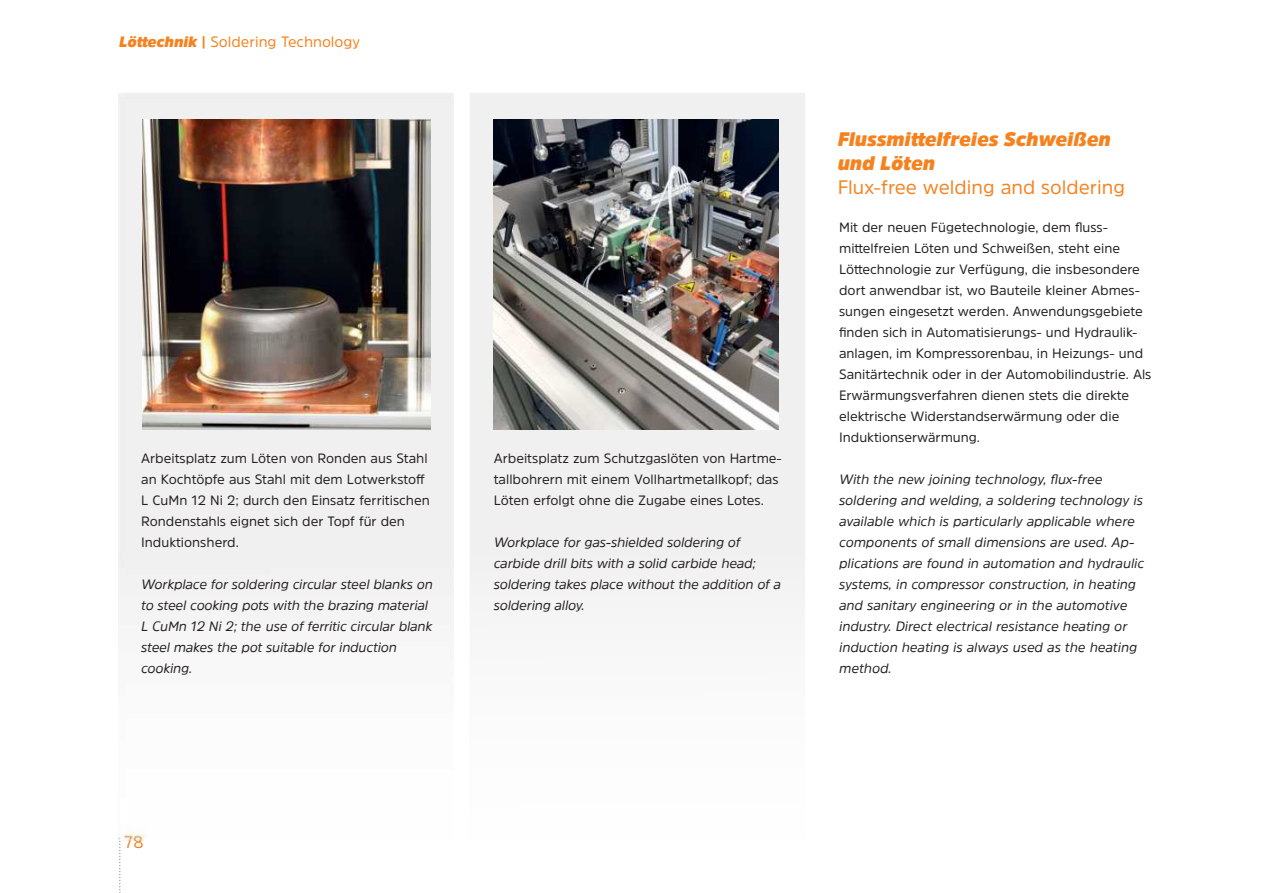
<style>
.page{position:relative;width:1263px;height:893px;background:#fff}
.page>*{position:absolute;margin:0;border:0;box-sizing:border-box;transform-origin:0 0}
.t1{font:italic 900 19.5px/24px "Amsi Pro";color:#f5821f}
.t2{font:19.5px "Amsi Pro";color:#f5821f}
.t3{font:16.5px "Amsi Pro";color:#f5821f}
.t4{font:15px "Amsi Pro";color:#f5821f}
.t5{font:13.5px/21px "Amsi Pro";color:#231f20}
.t6{font:italic 13.5px/21px "Amsi Pro";letter-spacing:-.01em;color:#231f20}
.s1{font-weight:900;font-style:italic}
.s2{font-weight:700}
</style>
<div class="page">
<svg style="left:119px;top:841px;width:2px;height:52px"></svg>
<div style="left:470px;top:93px;width:335px;height:525px;background:#f0f0f0"></div>
<img style="left:119px;top:93px;width:335px;height:748px">
<img style="left:143px;top:119px;width:288px;height:311px">
<img style="left:494px;top:119px;width:285px;height:311px">
<p class="t4" style="left:119px;top:35px;width:242px"><span class="s1">Löמּechnik</span> <span class="s2">|</span> Soldering Technology</p>
<p class="t5" style="left:141px;top:447px;width:290px">Arbeitsplatz zum Löten von Ronden aus Stahl an Kochtöpfe aus Stahl mit dem Lotwerkstoff L CuMn 12 Ni 2; durch den Einsatz ferritischen Rondenstahls eignet sich der Topf für den Induktionsherd.</p>
<p class="t6" style="left:141px;top:575px;width:293px">Workplace for soldering circular steel blanks on to steel cooking pots with the brazing material L CuMn 12 Ni 2; the use of ferritic circular blank steel makes the pot suitable for induction cooking.</p>
<p class="t5" style="left:494px;top:447px;width:290px">Arbeitsplatz zum Schutzgaslöten von Hartme&shy;tallbohrern mit einem Vollhartmetallkopf; das<br>Löten erfolgt ohne die Zugabe eines Lotes.</p>
<p class="t6" style="left:494px;top:533px;width:289px">Workplace for gas-shielded soldering of carbide drill bits with a solid carbide head; soldering takes place without the addition of a soldering alloy.</p>
<h1 class="t1" style="left:838px;top:130px;width:274px">Flussmiמּelfreies Schweißen und Löten</h1>
<h1 class="t2" style="left:838px;top:178px;width:289px">Flux-free welding and soldering</h1>
<p class="t5" style="left:839px;top:216px;width:314px">Mit der neuen Fügetechnologie, dem fluss&shy;miמּelfreien Löten und Schweißen, steht eine Löמּechnologie zur Verfügung, die insbesondere dort anwendbar ist, wo Bauteile kleiner Abmes&shy;sungen eingesetzt werden. Anwendungsgebiete finden sich in Automatisierungs- und Hydraulik&shy;anlagen, im Kompressorenbau, in Heizungs- und Sanitärtechnik oder in der Automobilindustrie. Als Erwärmungsverfahren dienen stets die direkte elektrische Widerstandserwärmung oder die Induktionserwärmung.</p>
<p class="t6" style="left:839px;top:470px;width:307px">With the new joining technology, flux-free soldering and welding, a soldering technology is available which is particularly applicable where components of small dimensions are used. Ap&shy;plications are found in automation and hydraulic systems, in compressor construction, in heating and sanitary engineering or in the automotive industry. Direct electrical resistance heating or induction heating is always used as the heating method.</p>
<p class="t3" style="left:124px;top:833px;width:21px">78</p>
</div>
